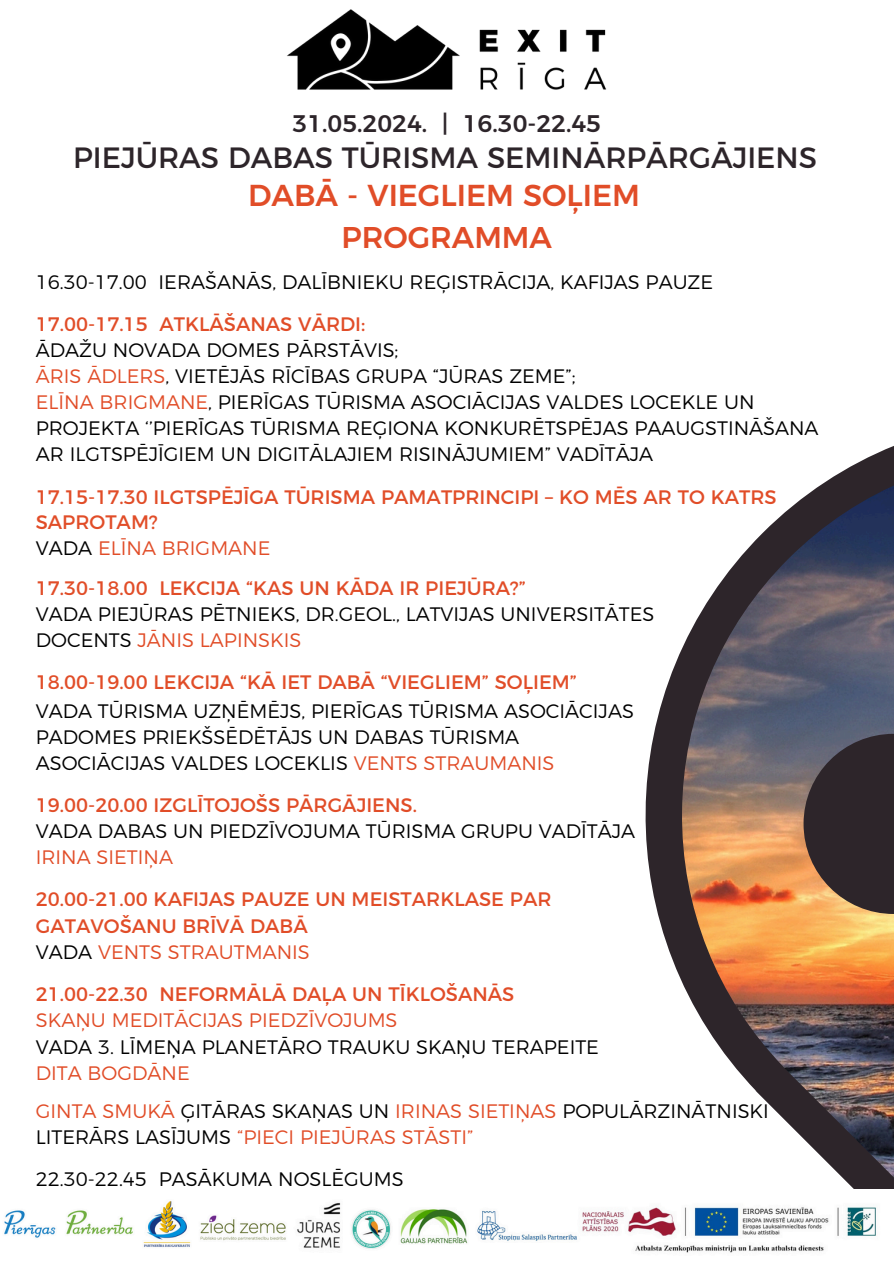
<style>
.page{position:relative;width:894px;height:1264px;background:#fff}
.page>*{position:absolute;margin:0;border:0;box-sizing:border-box;transform-origin:0 0}
.t1{font:500 30.3px "Montserrat";color:#e14d28}
.t2{font:500 30px "Montserrat";color:#e14d28}
.t3{font:29.25px "Montserrat";color:#2d252a}
.t4{font:500 24px "Montserrat";color:#2d252a}
.t5{font:300 19.5px/26px "Montserrat";color:#000}
.t6{font:19.5px/25.8px "Montserrat";color:#e14d28}
.t7{font:300 19.5px "Montserrat";color:#e14d28}
.s1{color:#e14d28}
.s2{color:#000}
</style>
<div class="page">
<img style="left:645px;top:446px;width:248px;height:743px">
<img style="left:4px;top:1200px;width:872px;height:53px">
<svg style="left:803px;top:733px;width:90px;height:181px;background:#4a3d3a"></svg>
<img style="left:287px;top:9px;width:320px;height:81px">
<p class="t4" style="left:292px;top:109px;width:310px">31.05.2024. | 16.30-22.45</p>
<h1 class="t3" style="left:73px;top:140px;width:745px">PIEJŪRAS DABAS TŪRISMA SEMINĀRPĀRGĀJIENS</h1>
<h1 class="t1" style="left:248px;top:177px;width:393px">DABĀ - VIEGLIEM SOĻIEM</h1>
<p class="t2" style="left:341px;top:219px;width:212px">PROGRAMMA</p>
<p class="t5" style="left:36px;top:269px;width:678px">16.30-17.00 IERAŠANĀS, DALĪBNIEKU REĢISTRĀCIJA, KAFIJAS PAUZE</p>
<p class="t6" style="left:36px;top:311px;width:331px">17.00-17.15 ATKLĀŠANAS VĀRDI:</p>
<p class="t5" style="left:36px;top:337px;width:364px">ĀDAŽU NOVADA DOMES PĀRSTĀVIS;</p>
<p class="t5" style="left:36px;top:363px;width:541px"><span class="s1">ĀRIS ĀDLERS</span>, VIETĒJĀS RĪCĪBAS GRUPA “JŪRAS ZEME”;</p>
<p class="t5" style="left:36px;top:389px;width:784px"><span class="s1">ELĪNA BRIGMANE</span>, PIERĪGAS TŪRISMA ASOCIĀCIJAS VALDES LOCEKLE UN<br>PROJEKTA ‘’PIERĪGAS TŪRISMA REĢIONA KONKURĒTSPĒJAS PAAUGSTINĀŠANA<br>AR ILGTSPĒJĪGIEM UN DIGITĀLAJIEM RISINĀJUMIEM” VADĪTĀJA</p>
<p class="t6" style="left:36px;top:483px;width:742px">17.15-17.30 ILGTSPĒJĪGA TŪRISMA PAMATPRINCIPI – KO MĒS AR TO KATRS<br>SAPROTAM?</p>
<p class="t7" style="left:36px;top:536px;width:236px"><span class="s2">VADA</span> ELĪNA BRIGMANE</p>
<p class="t6" style="left:36px;top:575px;width:491px">17.30-18.00 LEKCIJA “KAS UN KĀDA IR PIEJŪRA?”</p>
<p class="t5" style="left:36px;top:601px;width:620px">VADA PIEJŪRAS PĒTNIEKS, DR.GEOL., LATVIJAS UNIVERSITĀTES<br>DOCENTS <span class="s1">JĀNIS LAPINSKIS</span></p>
<p class="t6" style="left:36px;top:669px;width:542px">18.00-19.00 LEKCIJA “KĀ IET DABĀ “VIEGLIEM” SOĻIEM”</p>
<p class="t5" style="left:36px;top:698px;width:599px">VADA TŪRISMA UZŅĒMĒJS, PIERĪGAS TŪRISMA ASOCIĀCIJAS<br>PADOMES PRIEKŠSĒDĒTĀJS UN DABAS TŪRISMA<br>ASOCIĀCIJAS VALDES LOCEKLIS <span class="s1">VENTS STRAUMANIS</span></p>
<p class="t6" style="left:36px;top:792px;width:382px">19.00-20.00 IZGLĪTOJOŠS PĀRGĀJIENS.</p>
<p class="t5" style="left:36px;top:818px;width:600px">VADA DABAS UN PIEDZĪVOJUMA TŪRISMA GRUPU VADĪTĀJA<br><span class="s1">IRINA SIETIŅA</span></p>
<p class="t6" style="left:36px;top:886px;width:517px">20.00-21.00 KAFIJAS PAUZE UN MEISTARKLASE PAR</p>
<p class="t6" style="left:36px;top:912px;width:273px">GATAVOŠANU BRĪVĀ DABĀ</p>
<p class="t7" style="left:36px;top:940px;width:275px"><span class="s2">VADA</span> VENTS STRAUTMANIS</p>
<p class="t6" style="left:36px;top:981px;width:480px">21.00-22.30 NEFORMĀLĀ DAĻA UN TĪKLOŠANĀS</p>
<p class="t7" style="left:36px;top:1008px;width:363px">SKAŅU MEDITĀCIJAS PIEDZĪVOJUMS</p>
<p class="t5" style="left:36px;top:1033px;width:564px">VADA 3. LĪMEŅA PLANETĀRO TRAUKU SKAŅU TERAPEITE</p>
<p class="t7" style="left:36px;top:1060px;width:155px">DITA BOGDĀNE</p>
<p class="t5" style="left:36px;top:1097px;width:734px"><span class="s1">GINTA SMUKĀ</span> ĢITĀRAS SKAŅAS UN <span class="s1">IRINAS SIETIŅAS</span> POPULĀRZINĀTNISKI<br>LITERĀRS LASĪJUMS <span class="s1">“PIECI PIEJŪRAS STĀSTI”</span></p>
<p class="t5" style="left:36px;top:1166px;width:369px">22.30-22.45 PASĀKUMA NOSLĒGUMS</p>
</div>
